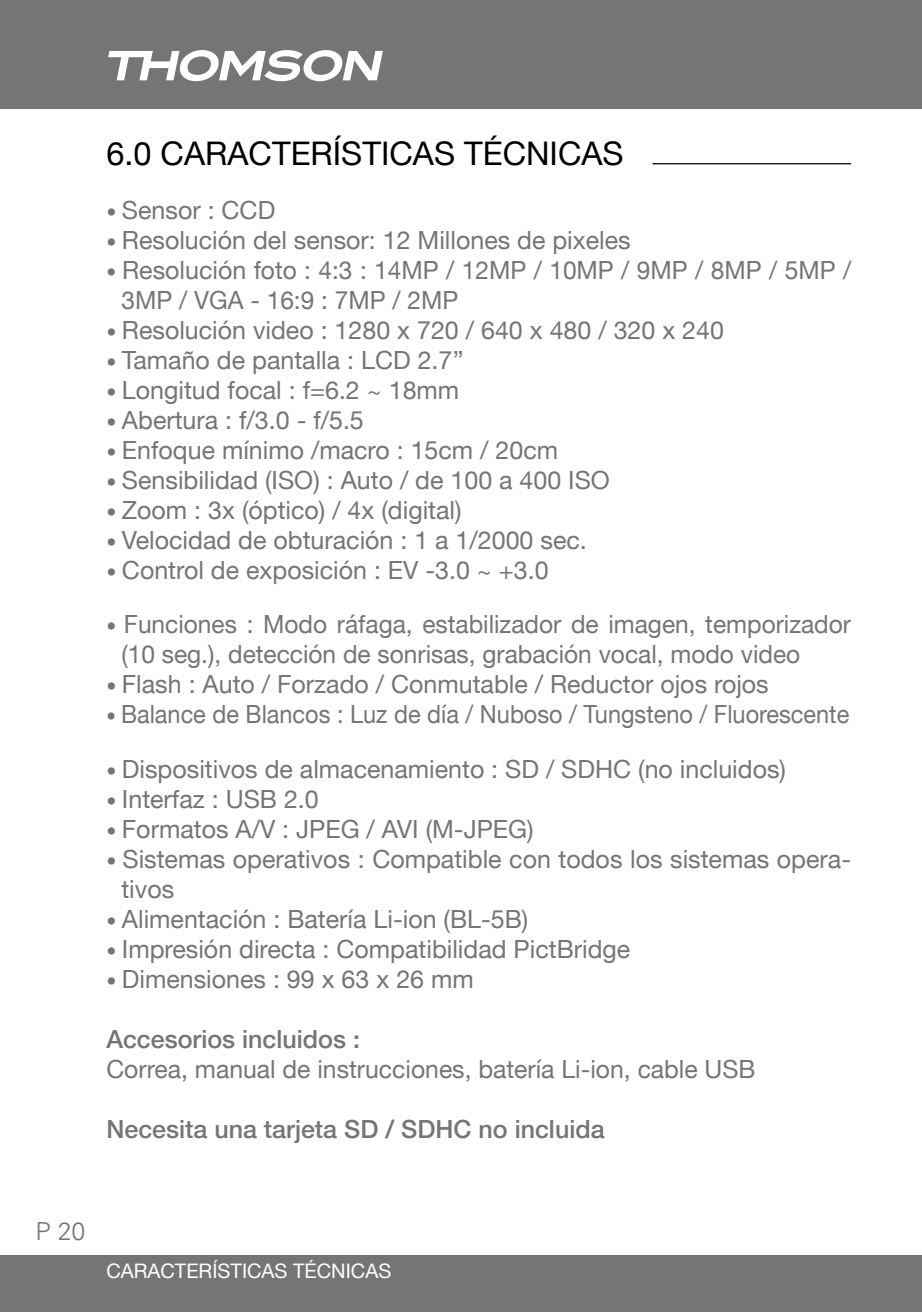
<style>
.page{position:relative;width:922px;height:1312px;background:#fff}
.page>*{position:absolute;margin:0;border:0;box-sizing:border-box;transform-origin:0 0}
.t1{font:32.5px "Helvetica Neue LT";color:#000}
.t2{font:25px/30px "Helvetica Neue LT";color:#757477}
.t3{font:25px "Helvetica Neue LT";color:#757477;scale:.94 1}
.t4{font:500 25px "Helvetica Neue LT";color:#757477}
.t5{font:300 25px "Univers LT";color:#757477}
.t6{font:20px "Helvetica Neue LT";color:#fff}
.s1{font-size:20px}
</style>
<div class="page">
<div style="left:0;top:1254px;width:921px;height:57px;background:#757477"></div>
<div style="left:0;top:0;width:921px;height:109px;background:#757477"></div>
<svg style="left:108px;top:50px;width:275px;height:31px"></svg>
<hr style="left:652px;top:163px;width:198px;height:1px;background:#000">
<h1 class="t1" style="left:106px;top:134px;width:379px">6.0 CARACTERÍSTICAS TÉC</h1>
<h1 class="t1" style="left:526px;top:134px;width:99px">NICAS</h1>
<p class="t2" style="left:106px;top:195px;width:170px"><span class="s1">•</span> Sensor : CCD</p>
<p class="t2" style="left:106px;top:225px;width:525px"><span class="s1">•</span> Resolución del sensor: 12 Millones de pixeles</p>
<p class="t2" style="left:121px;top:255px;width:731px;text-indent:-15px"><span class="s1">•</span> Resolución foto : 4:3 : 14MP / 12MP / 10MP / 9MP / 8MP / 5MP /<br>3MP / VGA - 16:9 : 7MP / 2MP</p>
<p class="t2" style="left:106px;top:315px;width:619px"><span class="s1">•</span> Resolución video : 1280 x 720 / 640 x 480 / 320 x 240</p>
<p class="t2" style="left:106px;top:345px;width:359px"><span class="s1">•</span> Tamaño de pantalla : LCD 2.7’’</p>
<p class="t2" style="left:106px;top:375px;width:354px"><span class="s1">•</span> Longitud focal : f=6.2 ~ 18mm</p>
<p class="t2" style="left:106px;top:405px;width:259px"><span class="s1">•</span> Abertura : f/3.0 - f/5.5</p>
<p class="t2" style="left:106px;top:435px;width:453px"><span class="s1">•</span> Enfoque mínimo /macro : 15cm / 20cm</p>
<p class="t2" style="left:106px;top:465px;width:505px"><span class="s1">•</span> Sensibilidad (ISO) : Auto / de 100 a 400 ISO</p>
<p class="t2" style="left:106px;top:495px;width:356px"><span class="s1">•</span> Zoom : 3x (óptico) / 4x (digital)</p>
<p class="t2" style="left:106px;top:525px;width:482px"><span class="s1">•</span> Velocidad de obturación : 1 a 1/2000 sec.</p>
<p class="t2" style="left:106px;top:555px;width:443px"><span class="s1">•</span> Control de exposición : EV -3.0 ~ +3.0</p>
<p class="t2" style="left:121px;top:609px;width:731px;text-indent:-15px"><span class="s1">•</span> Funciones : Modo ráfaga, estabilizador de imagen, temporizador (10 seg.), detección de sonrisas, grabación vocal, modo video</p>
<p class="t2" style="left:106px;top:669px;width:663px"><span class="s1">•</span> Flash : Auto / Forzado / Conmutable / Reductor ojos rojos</p>
<p class="t3" style="left:106px;top:699px;width:791px"><span class="s1">•</span> Balance de Blancos : Luz de día / Nuboso / Tungsteno / Fluorescente</p>
<p class="t2" style="left:106px;top:753px;width:681px"><span class="s1">•</span> Dispositivos de almacenamiento : SD / SDHC (no incluidos)</p>
<p class="t2" style="left:106px;top:783px;width:214px"><span class="s1">•</span> Interfaz : USB 2.0</p>
<p class="t2" style="left:106px;top:813px;width:428px"><span class="s1">•</span> Formatos A/V : JPEG / AVI (M-JPEG)</p>
<p class="t2" style="left:121px;top:843px;width:731px;text-indent:-15px"><span class="s1">•</span> Sistemas operativos : Compatible con todos los sistemas opera&shy;tivos</p>
<p class="t2" style="left:106px;top:903px;width:423px"><span class="s1">•</span> Alimentación : Batería Li-ion (BL-5B)</p>
<p class="t2" style="left:106px;top:933px;width:525px"><span class="s1">•</span> Impresión directa : Compatibilidad PictBridge</p>
<p class="t2" style="left:106px;top:963px;width:369px"><span class="s1">•</span> Dimensiones : 99 x 63 x 26 mm</p>
<p class="t4" style="left:106px;top:1023px;width:255px">Accesorios incluidos :</p>
<p class="t2" style="left:106px;top:1053px;width:650px">Correa, manual de instrucciones, batería Li-ion, cable USB</p>
<p class="t4" style="left:106px;top:1113px;width:499px">Necesita una tarjeta SD / SDHC no incluida</p>
<p class="t5" style="left:35px;top:1215px;width:52px">P 20</p>
<p class="t6" style="left:106px;top:1258px;width:201px">CARACT ERÍSTICAS TÉC</p>
<p class="t6" style="left:331px;top:1258px;width:61px">NICAS</p>
</div>
